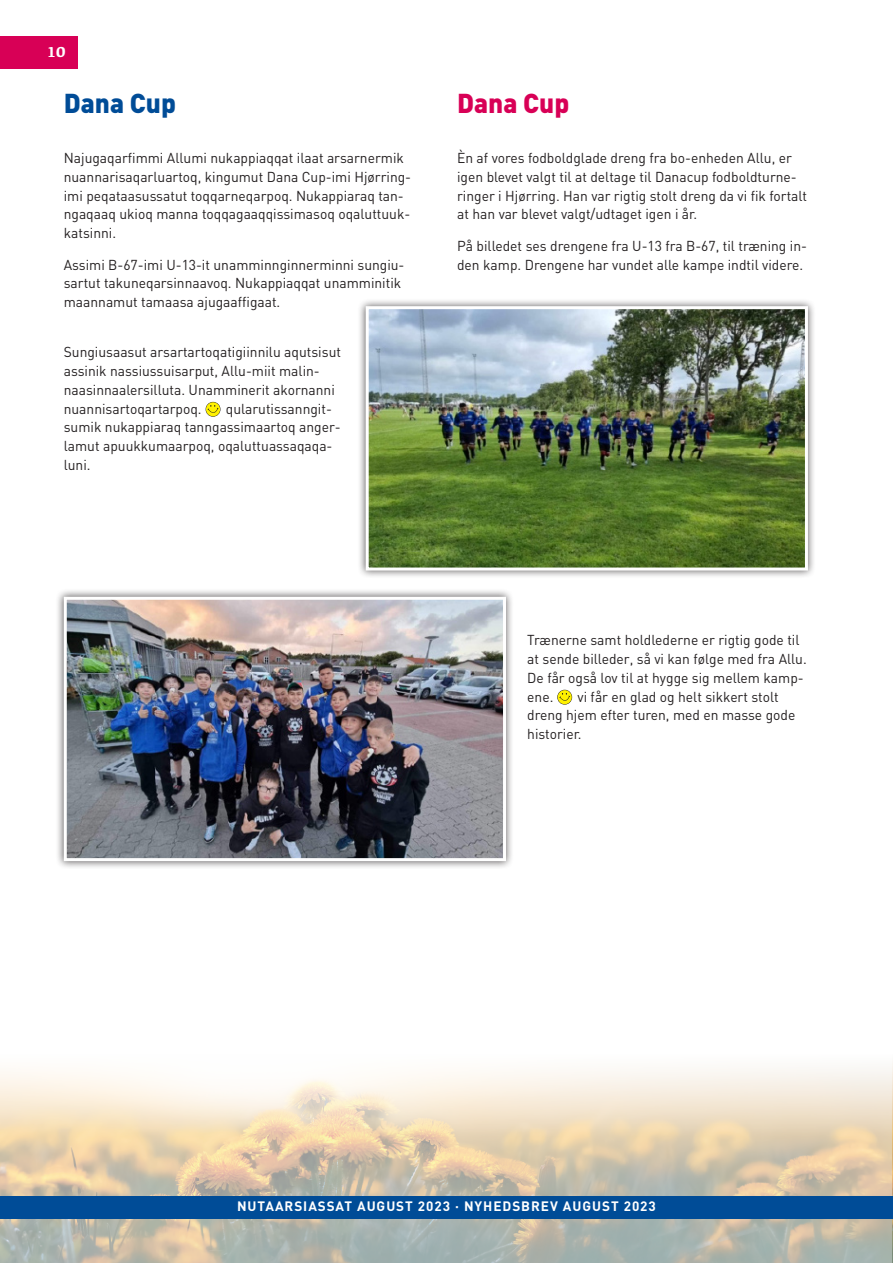
<style>
.page{position:relative;width:893px;height:1263px;background:#fff}
.page>*{position:absolute;margin:0;border:0;box-sizing:border-box;transform-origin:0 0}
.Rubrik{font:900 27px "DIN";color:#d80056}
.Rubrik-2{font:900 27px "DIN";color:#004c97}
.t1{font:700 15px "Kefa";color:#fff}
.Brødtekst{font:14.25px/18.8px "DIN";color:#231f20}
.t2{font:700 13.5px "DIN";letter-spacing:.07em;color:#fff}
</style>
<div class="page">
<img style="left:0;top:1062px;width:893px;height:201px">
<div style="left:0;top:1196px;width:893px;height:23px;background:#004c97"></div>
<div style="left:0;top:36px;width:78px;height:33px;background:#d80056"></div>
<div style="left:357px;top:298px;width:459px;height:281px;background:#231f20;opacity:.75"></div>
<img style="left:370px;top:310px;width:434px;height:256px">
<div style="left:366px;top:306px;width:442px;height:264px;border:3px solid #fff"></div>
<div style="left:56px;top:588px;width:458px;height:281px;background:#231f20;opacity:.75"></div>
<img style="left:68px;top:601px;width:434px;height:256px">
<div style="left:64px;top:597px;width:442px;height:264px;border:3px solid #fff"></div>
<svg style="left:206px;top:402px;width:14px;height:15px"></svg>
<div style="left:206px;top:402px;width:14px;height:14px;background:#fff101;border-radius:50%"></div>
<svg style="left:207px;top:405px;width:12px;height:8px"></svg>
<svg style="left:557px;top:690px;width:15px;height:15px"></svg>
<div style="left:558px;top:690px;width:14px;height:14px;background:#fff101;border-radius:50%"></div>
<svg style="left:559px;top:693px;width:11px;height:8px"></svg>
<p class="t1" style="left:47px;top:42px;width:20px">10</p>
<p class="Rubrik-2" style="left:64px;top:85px;width:114px">Dana Cup</p>
<p class="Brødtekst" style="left:64px;top:148px;width:349px">Najugaqarfimmi Allumi nukappiaqqat ilaat arsarnermik nuannarisaqarluartoq, kingumut Dana Cup-imi Hjørring&shy;imi peqataasussatut toqqarneqarpoq. Nukappiaraq tan&shy;ngaqaaq ukioq manna toqqagaaqqissimasoq oqaluttuuk&shy;katsinni.</p>
<p class="Brødtekst" style="left:64px;top:255px;width:342px">Assimi B-67-imi U-13-it unamminnginnerminni sungiu&shy;sartut takuneqarsinnaavoq. Nukappiaqqat unamminitik maannamut tamaasa ajugaaffigaat.</p>
<p class="Brødtekst" style="left:64px;top:343px;width:279px">Sungiusaasut arsartartoqatigiinnilu aqutsisut assinik nassiussuisarput, Allu-miit malin&shy;naasinnaalersilluta. Unamminerit akornanni nuannisartoqartarpoq.</p>
<p class="Brødtekst" style="left:64px;top:399px;width:279px;text-indent:162px">qularutissanngit&shy;sumik nukappiaraq tanngassimaartoq anger&shy;lamut apuukkumaarpoq, oqaluttuassaqaqa&shy;luni.</p>
<p class="Rubrik" style="left:457px;top:85px;width:114px">Dana Cup</p>
<p class="Brødtekst" style="left:457px;top:148px;width:351px">Èn af vores fodboldglade dreng fra bo-enheden Allu, er igen blevet valgt til at deltage til Danacup fodboldturne&shy;ringer i Hjørring. Han var rigtig stolt dreng da vi fik fortalt at han var blevet valgt/udtaget igen i år.</p>
<p class="Brødtekst" style="left:457px;top:236px;width:351px">På billedet ses drengene fra U-13 fra B-67, til træning in&shy;den kamp. Drengene har vundet alle kampe indtil videre.</p>
<p class="Brødtekst" style="left:527px;top:631px;width:281px">Trænerne samt holdlederne er rigtig gode til at sende billeder, så vi kan følge med fra Allu.<br>De får også lov til at hygge sig mellem kamp&shy;ene.</p>
<p class="Brødtekst" style="left:527px;top:687px;width:270px;text-indent:50px">vi får en glad og helt sikkert stolt dreng hjem efter turen, med en masse gode historier.</p>
<p class="t2" style="left:237px;top:1197px;width:420px">NUTAARSIASSAT AUGUST 2023 · NYHEDSBREV AUGUST 2023</p>
</div>
